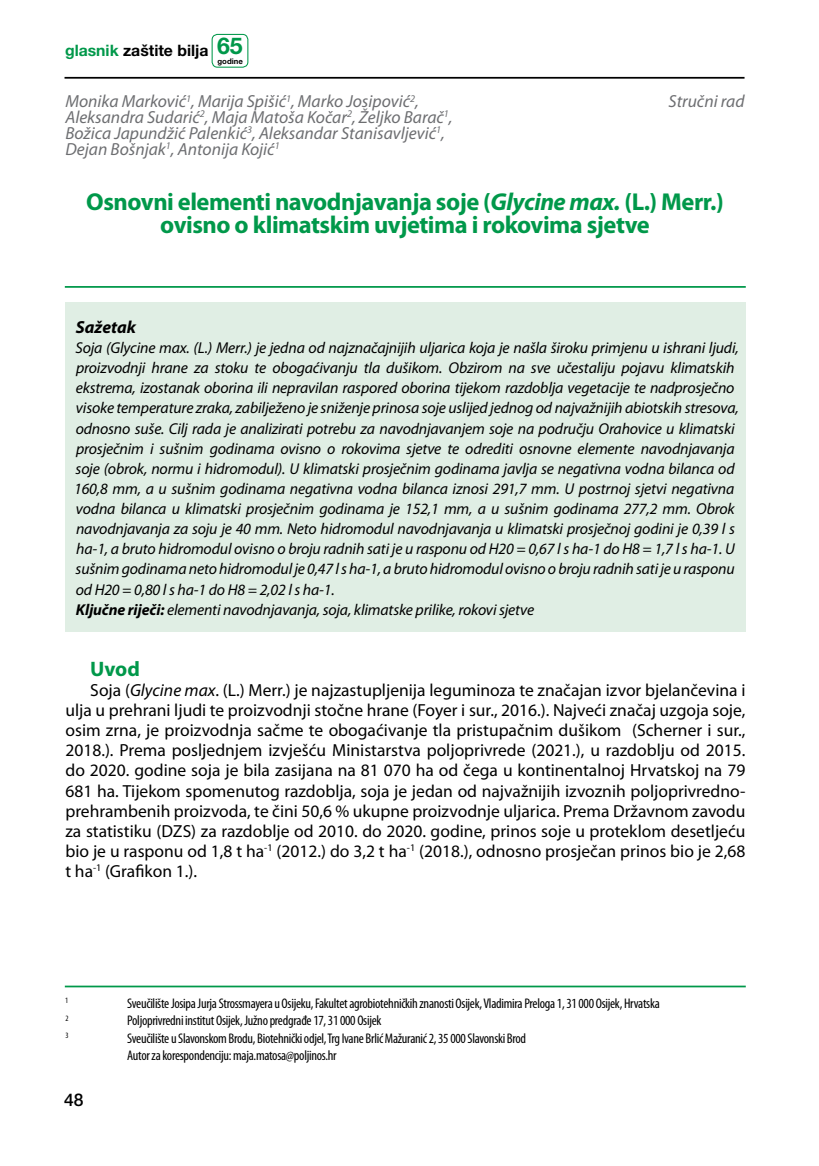
<style>
.page{position:relative;width:819px;height:1166px;background:#fff}
.page>*{position:absolute;margin:0;border:0;box-sizing:border-box;transform-origin:0 0}
.t1{font:700 24.5px/22.8px "Myriad Pro";letter-spacing:-.02em;color:#00984a;text-align:center}
.t2{font:700 21px "Myriad Pro";color:#00984a}
.t3{font:17.5px/20.1px "Myriad Pro";color:#000;text-align:justify}
.t4{font:italic 17.5px/15.8px "Myriad Pro";color:#6d6e71}
.t5{font:italic 700 17.5px "Myriad Pro";color:#000}
.t6{font:500 17.5px "Helvetica Neue LT Pro";color:#000}
.t7{font:italic 15.75px/20.1px "Myriad Pro";letter-spacing:-.01em;color:#000}
.t8{font:700 15.75px "Helvetica Neue LT Pro";color:#000}
.t9{font:condensed 14px/17.5px "Myriad Pro";letter-spacing:-.02em;color:#000}
.t10{font:condensed 8.22px "Myriad Pro";color:#000}
.t11{font:700 7.7px "Helvetica Neue LT Pro";color:#000}
.s1{color:#00984a}
.s2{font-size:23.1px;color:#00984a}
.s3{font-style:italic}
.s4{font-weight:700}
</style>
<div class="page">
<hr style="left:64px;top:77px;width:680px;height:2px;background:#000">
<div style="left:211px;top:34px;width:37px;height:34px;border:1px solid #00984a;border-radius:5px"></div>
<div style="left:65px;top:303px;width:680px;height:329px;background:#e0eee4"></div>
<hr style="left:65px;top:985px;width:680px;height:2px;background:#00984a">
<hr style="left:65px;top:286px;width:680px;height:2px;background:#00984a">
<p class="t8" style="left:65px;top:41px;width:179px"><span class="s1">glasnik</span> zaštite bilja <span class="s2">65</span></p>
<p class="t11" style="left:217px;top:56px;width:27px">godine</p>
<p class="t4" style="left:65px;top:93px;width:355px">Monika Marković<sup>1</sup>, Marija Spišić<sup>1</sup>, Marko Josipović<sup>2</sup>,</p>
<p class="t4" style="left:668px;top:93px;width:77px">Stručni rad</p>
<p class="t4" style="left:65px;top:109px;width:389px">Aleksandra Sudarić<sup>2</sup>, Maja Matoša Kočar<sup>2</sup>, Željko Barač<sup>1</sup>,<br>Božica Japundžić Palenkić<sup>3</sup>, Aleksandar Stanisavljević<sup>1</sup>,<br>Dejan Bošnjak<sup>1</sup>, Antonija Kojić<sup>1</sup></p>
<h1 class="t1" style="left:86px;top:190px;width:639px">Osnovni elementi navodnjavanja soje (<span class="s3">Glycine max.</span> (L.) Merr.) ovisno o klimatskim uvjetima i rokovima sjetve</h1>
<p class="t5" style="left:76px;top:316px;width:62px">Sažetak</p>
<p class="t7" style="left:74px;top:337px;width:666px">Soja (Glycine max. (L.) Merr.) je jedna od najznačajnijih uljarica koja je našla široku primjenu u ishrani ljudi, proizvodnji hrane za stoku te obogaćivanju tla dušikom. Obzirom na sve učestaliju pojavu klimatskih ekstrema, izostanak oborina ili nepravilan raspored oborina tijekom razdoblja vegetacije te nadprosječno visoke temperature zraka, zabilježeno je sniženje prinosa soje uslijed jednog od najvažnijih abiotskih stresova, odnosno suše. Cilj rada je analizirati potrebu za navodnjavanjem soje na području Orahovice u klimatski prosječnim i sušnim godinama ovisno o rokovima sjetve te odrediti osnovne elemente navodnjavanja soje (obrok, normu i hidromodul). U klimatski prosječnim godinama javlja se negativna vodna bilanca od 160,8 mm, a u sušnim godinama negativna vodna bilanca iznosi 291,7 mm. U postrnoj sjetvi negativna vodna bilanca u klimatski prosječnim godinama je 152,1 mm, a u sušnim godinama 277,2 mm. Obrok navodnjavanja za soju je 40 mm. Neto hidromodul navodnjavanja u klimatski prosječnoj godini je 0,39 l s ha-1, a bruto hidromodul ovisno o broju radnih sati je u rasponu od H20 = 0,67 l s ha-1 do H8 = 1,7 l s ha-1. U sušnim godinama neto hidromodul je 0,47 l s ha-1, a bruto hidromodul ovisno o broju radnih sati je u rasponu od H20 = 0,80 l s ha-1 do H8 = 2,02 l s ha-1.<br><span class="s4">Ključne riječi:</span> elementi navodnjavanja, soja, klimatske prilike, rokovi sjetve</p>
<h2 class="t2" style="left:90px;top:655px;width:51px">Uvod</h2>
<p class="t3" style="left:65px;top:680px;width:681px;text-indent:25px">Soja (<span class="s3">Glycine max</span>. (L.) Merr.) je najzastupljenija leguminoza te značajan izvor bjelančevina i ulja u prehrani ljudi te proizvodnji stočne hrane (Foyer i sur., 2016.). Najveći značaj uzgoja soje, osim zrna, je proizvodnja sačme te obogaćivanje tla pristupačnim dušikom (Scherner i sur., 2018.). Prema posljednjem izvješću Ministarstva poljoprivrede (2021.), u razdoblju od 2015. do 2020. godine soja je bila zasijana na 81 070 ha od čega u kontinentalnoj Hrvatskoj na 79<br>681 ha. Tijekom spomenutog razdoblja, soja je jedan od najvažnijih izvoznih poljoprivredno&shy;prehrambenih proizvoda, te čini 50,6 % ukupne proizvodnje uljarica. Prema Državnom zavodu za statistiku (DZS) za razdoblje od 2010. do 2020. godine, prinos soje u proteklom desetljeću bio je u rasponu od 1,8 t ha<sup>-1</sup> (2012.) do 3,2 t ha<sup>-1</sup> (2018.), odnosno prosječan prinos bio je 2,68 t ha<sup>-1</sup> (Grafikon 1.).</p>
<p class="t10" style="left:65px;top:995px;width:5px">1</p>
<p class="t9" style="left:127px;top:994px;width:534px">Sveučilište Josipa Jurja Strossmayera u Osijeku, Fakultet agrobiotehničkih znanosti Osijek, Vladimira Preloga 1, 31 000 Osijek, Hrvatska</p>
<p class="t10" style="left:65px;top:1013px;width:5px">2</p>
<p class="t9" style="left:127px;top:1012px;width:256px">Poljoprivredni institut Osijek, Južno predgrađe 17, 31 000 Osijek</p>
<p class="t10" style="left:65px;top:1030px;width:5px">3</p>
<p class="t9" style="left:127px;top:1029px;width:400px">Sveučilište u Slavonskom Brodu, Biotehnički odjel, Trg Ivane Brlić Mažuranić 2, 35 000 Slavonski Brod<br>Autor za korespondenciju: maja.matosa@poljinos.hr</p>
<p class="t6" style="left:64px;top:1090px;width:21px">48</p>
</div>
